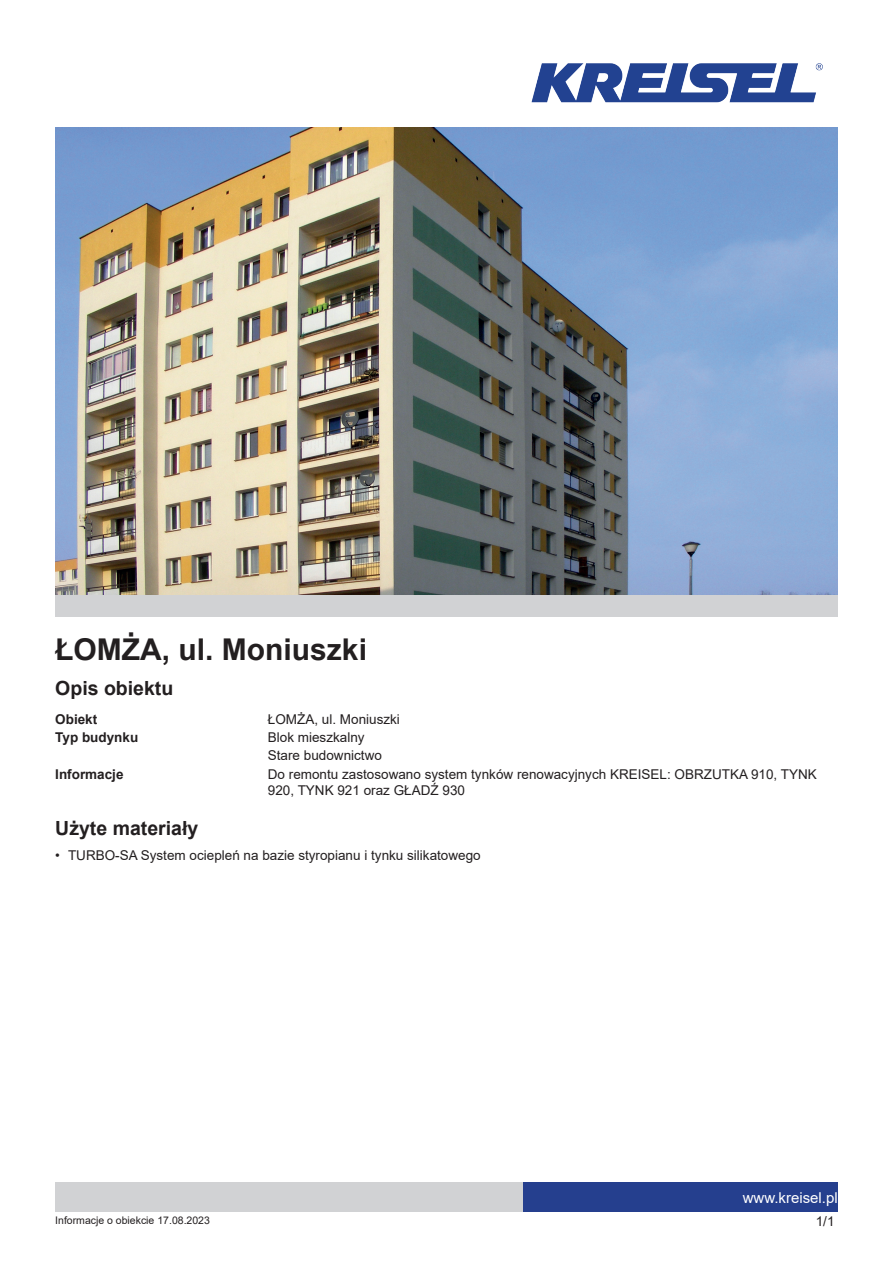
<style>
.page{position:relative;width:893px;height:1263px;background:#fff}
.page>*{position:absolute;margin:0;border:0;box-sizing:border-box;transform-origin:0 0}
.t1{font:700 30px "Arial";color:#231f20}
.t2{font:700 19.5px "Arial";color:#231f20}
.t3{font:15px "Arial";color:#fff}
.t4{font:13.5px/18.3px "Arial";color:#231f20}
.t5{font:700 13.5px "Arial";color:#231f20}
.t6{font:10.5px "Arial";color:#231f20}
</style>
<div class="page">
<div style="left:523px;top:1182px;width:315px;height:30px;background:#253f8e"></div>
<div style="left:55px;top:1182px;width:468px;height:30px;background:#d1d2d4"></div>
<img style="left:531px;top:63px;width:292px;height:40px">
<img style="left:55px;top:128px;width:783px;height:467px">
<div style="left:55px;top:595px;width:783px;height:22px;background:#d1d2d4"></div>
<h1 class="t1" style="left:55px;top:628px;width:313px">ŁOMŻA, ul. Moniuszki</h1>
<h2 class="t2" style="left:55px;top:675px;width:120px">Opis obiektu</h2>
<p class="t5" style="left:55px;top:709px;width:44px">Obiekt</p>
<p class="t4" style="left:268px;top:710px;width:134px">ŁOMŻA, ul. Moniuszki</p>
<p class="t5" style="left:55px;top:728px;width:85px">Typ budynku</p>
<p class="t4" style="left:268px;top:728px;width:116px">Blok mieszkalny<br>Stare budownictwo</p>
<p class="t5" style="left:55px;top:764px;width:70px">Informacje</p>
<p class="t4" style="left:268px;top:766px;width:550px;line-height:16.2px">Do remontu zastosowano system tynków renowacyjnych KREISEL: OBRZUTKA 910, TYNK<br>920, TYNK 921 oraz GŁADŹ 930</p>
<h2 class="t2" style="left:55px;top:814px;width:145px">Użyte materiały</h2>
<p class="t4" style="left:55px;top:846px;width:427px">• TURBO-SA System ociepleń na bazie styropianu i tynku silikatowego</p>
<p class="t6" style="left:55px;top:1213px;width:156px">Informacje o obiekcie 17.08.2023</p>
<p class="t3" style="left:743px;top:1187px;width:97px">www.kreisel.pl</p>
<p class="t4" style="left:816px;top:1212px;width:20px">1/1</p>
</div>
